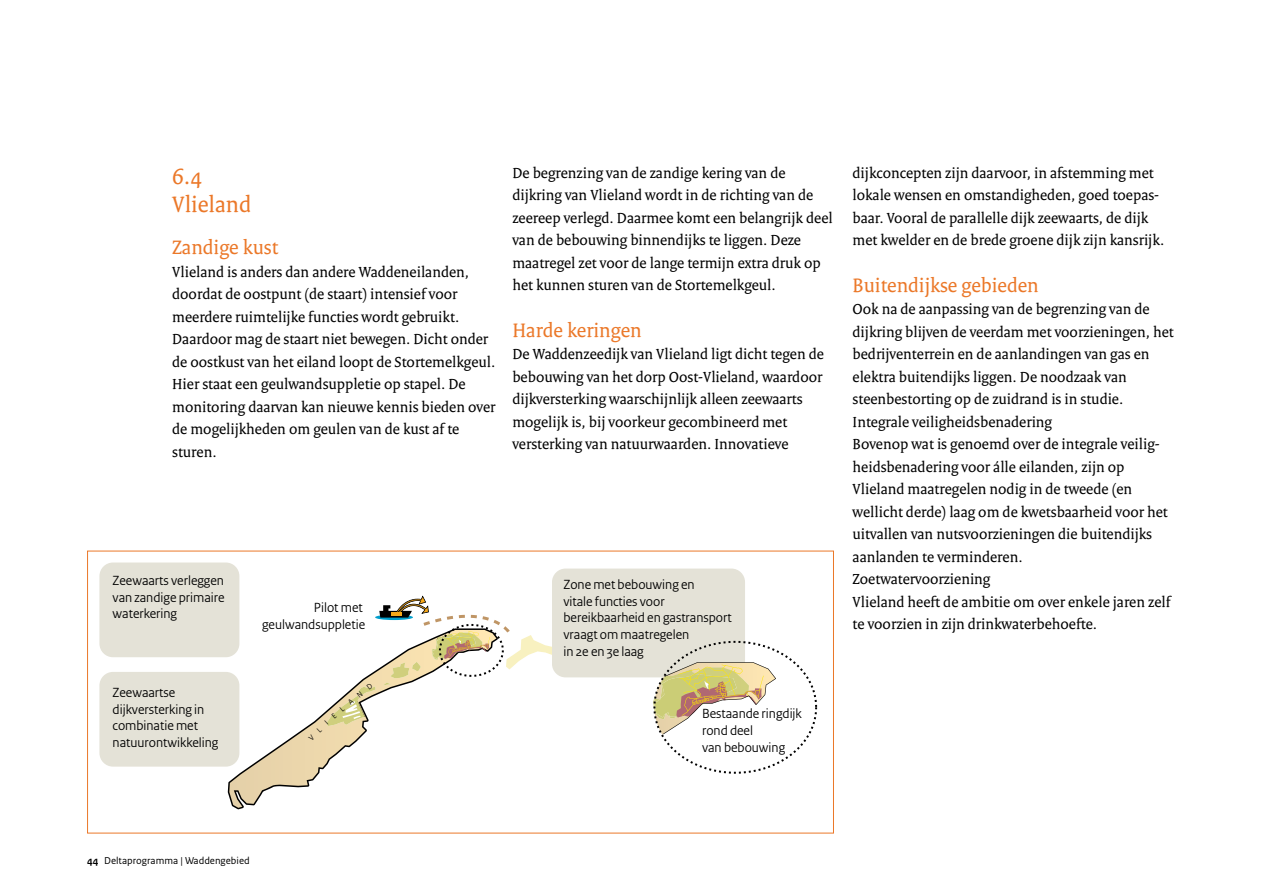
<style>
.page{position:relative;width:1263px;height:893px;background:#fff}
.page>*{position:absolute;margin:0;border:0;box-sizing:border-box;transform-origin:0 0}
.t1{font:24px/28.8px "Rijksoverheid Serif";color:#eb7829}
.t2{font:21px "Rijksoverheid Serif";color:#eb7829}
.t3{font:15.75px/22.5px "Rijksoverheid Serif";color:#000}
.t4{font:13.95px/16.8px "Rijksoverheid Sans Heading";color:#000}
.t5{font:10.5px "Rijksoverheid Sans Text";color:#000}
.s1{font-weight:700}
</style>
<div class="page">
<div style="left:99px;top:672px;width:140px;height:95px;background:#e4e2d7;border-radius:14px"></div>
<div style="left:99px;top:562px;width:140px;height:95px;background:#e4e2d7;border-radius:14px"></div>
<svg style="left:229px;top:630px;width:129px;height:178px"></svg>
<div style="left:552px;top:569px;width:193px;height:108px;background:#e4e2d7;border-radius:14px"></div>
<svg style="left:653px;top:641px;width:164px;height:133px"></svg>
<svg style="left:308px;top:595px;width:251px;height:145px"></svg>
<h1 class="t1" style="left:172px;top:161px;width:81px">6.4<br>Vlieland</h1>
<h2 class="t2" style="left:172px;top:235px;width:108px">Zandige kust</h2>
<p class="t3" style="left:172px;top:260px;width:325px">Vlieland is anders dan andere Waddeneilanden, doordat de oostpunt (de staart) intensief voor meerdere ruimtelijke functies wordt gebruikt.<br>Daardoor mag de staart niet bewegen. Dicht onder de oostkust van het eiland loopt de Stortemelkgeul.<br>Hier staat een geulwandsuppletie op stapel. De monitoring daarvan kan nieuwe kennis bieden over de mogelijkheden om geulen van de kust af te sturen.</p>
<p class="t3" style="left:512px;top:161px;width:322px">De begrenzing van de zandige kering van de dijkring van Vlieland wordt in de richting van de zeereep verlegd. Daarmee komt een belangrijk deel van de bebouwing binnendijks te liggen. Deze maatregel zet voor de lange termijn extra druk op het kunnen sturen van de Stortemelkgeul.</p>
<h2 class="t2" style="left:512px;top:317px;width:131px">Harde keringen</h2>
<p class="t3" style="left:512px;top:343px;width:313px">De Waddenzeedijk van Vlieland ligt dicht tegen de bebouwing van het dorp Oost-Vlieland, waardoor dijkversterking waarschijnlijk alleen zeewaarts mogelijk is, bij voorkeur gecombineerd met versterking van natuurwaarden. Innovatieve</p>
<p class="t4" style="left:113px;top:572px;width:113px;text-align:justify">Zeewaarts verleggen van zandige primaire waterkering</p>
<p class="t4" style="left:113px;top:684px;width:107px">Zeewaartse dijkversterking in combinatie met natuurontwikkeling</p>
<p class="t4" style="left:262px;top:600px;width:104px;text-align:right">Pilot met geulwandsuppletie</p>
<p class="t4" style="left:563px;top:576px;width:170px">Zone met bebouwing en<br>vitale functies voor bereikbaarheid en gastransport vraagt om maatregelen<br>in 2e en 3e laag</p>
<p class="t4" style="left:702px;top:706px;width:101px">Bestaande ringdijk rond deel<br>van bebouwing</p>
<p class="t3" style="left:853px;top:161px;width:313px">dijkconcepten zijn daarvoor, in afstemming met lokale wensen en omstandigheden, goed toepas&shy;baar. Vooral de parallelle dijk zeewaarts, de dijk met kwelder en de brede groene dijk zijn kansrijk.</p>
<h2 class="t2" style="left:853px;top:272px;width:188px">Buitendijkse gebieden</h2>
<p class="t3" style="left:853px;top:298px;width:323px">Ook na de aanpassing van de begrenzing van de dijkring blijven de veerdam met voorzieningen, het bedrijventerrein en de aanlandingen van gas en elektra buitendijks liggen. De noodzaak van steenbestorting op de zuidrand is in studie.<br>Integrale veiligheidsbenadering<br>Bovenop wat is genoemd over de integrale veilig&shy;heidsbenadering voor álle eilanden, zijn op Vlieland maatregelen nodig in de tweede (en wellicht derde) laag om de kwetsbaarheid voor het uitvallen van nutsvoorzieningen die buitendijks aanlanden te verminderen.<br>Zoetwatervoorziening<br>Vlieland heeft de ambitie om over enkele jaren zelf te voorzien in zijn drinkwaterbehoefte.</p>
<p class="t5" style="left:87px;top:855px;width:164px"><span class="s1">44</span> Deltaprogramma | Waddengebied</p>
</div>
